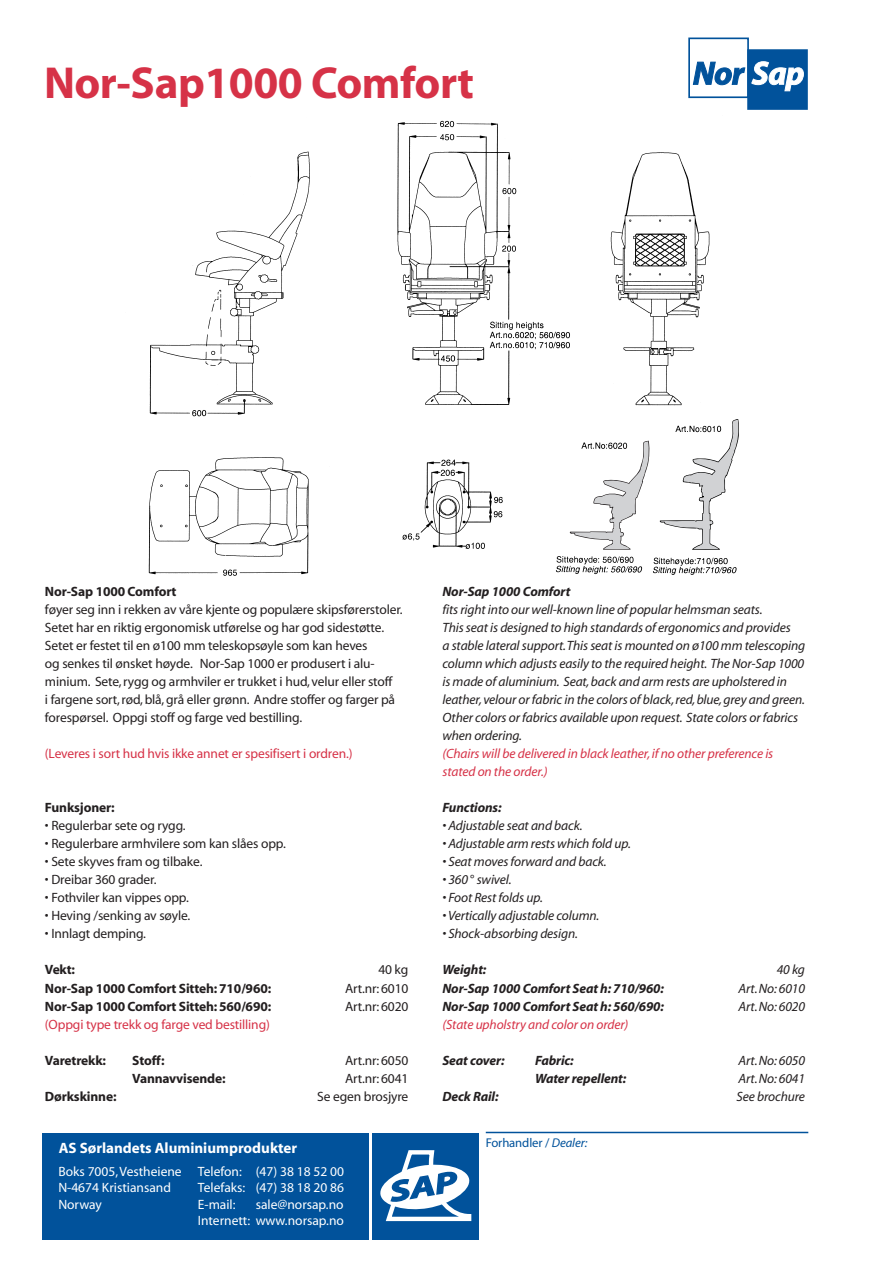
<style>
.page{position:relative;width:893px;height:1262px;background:#fff}
.page>*{position:absolute;margin:0;border:0;box-sizing:border-box;transform-origin:0 0}
.t1{font:700 45px "Myriad";letter-spacing:-.01em;color:#d63247}
.t2{font:700 15px "Myriad";color:#fff}
.t3{font:italic 13.5px/18px "Myriad";letter-spacing:-.01em;color:#231f20}
.t4{font:13.5px/18px "Myriad";letter-spacing:-.01em;color:#231f20}
.t5{font:700 13.5px "Myriad";letter-spacing:-.01em;color:#231f20}
.t6{font:italic 700 13.5px "Myriad";letter-spacing:-.01em;color:#231f20}
.t7{font:13.5px/16.2px "Myriad";color:#fff}
.t8{font:italic 13.5px/18px "Myriad";letter-spacing:-.01em;color:#d63247}
.t9{font:13.5px "Myriad";letter-spacing:-.01em;color:#d63247}
.t10{font:12.75px "Myriad";letter-spacing:-.01em;color:#01529b}
.s1{font-style:normal}
.s2{font-style:italic}
</style>
<div class="page">
<div style="left:688px;top:38px;width:61px;height:60px;border:2px solid #01529b"></div>
<div style="left:748px;top:50px;width:59px;height:59px;background:#01529b"></div>
<div style="left:747px;top:49px;width:60px;height:61px;border:2px solid #01529b"></div>
<svg style="left:692px;top:61px;width:53px;height:24px"></svg>
<svg style="left:751px;top:61px;width:53px;height:31px"></svg>
<div style="left:372px;top:1133px;width:106px;height:106px;background:#01529b"></div>
<div style="left:43px;top:1133px;width:326px;height:106px;background:#01529b"></div>
<svg style="left:380px;top:1150px;width:92px;height:72px"></svg>
<hr style="left:486px;top:1131px;width:322px;height:2px;background:#01529b">
<img style="left:148px;top:120px;width:591px;height:456px">
<svg style="left:659px;top:419px;width:79px;height:131px"></svg>
<svg style="left:570px;top:441px;width:79px;height:108px"></svg>
<h1 class="t1" style="left:44px;top:60px;width:431px">Nor-Sap1000 Comfort</h1>
<p class="t5" style="left:45px;top:585px;width:133px">Nor-Sap 1000 Comfort</p>
<p class="t4" style="left:45px;top:601px;width:359px">føyer seg inn i rekken av våre kjente og populære skipsførerstoler.<br>Setet har en riktig ergonomisk utførelse og har god sidestøtte.<br>Setet er festet til en ø100 mm teleskopsøyle som kan heves<br>og senkes til ønsket høyde. Nor-Sap 1000 er produsert i alu&shy;minium. Sete,rygg og armhviler er trukket i hud, velur eller stoff<br>i fargene sort,rød,blå,grå eller grønn. Andre stoffer og farger på forespørsel. Oppgi stoff og farge ved bestilling.</p>
<p class="t9" style="left:45px;top:747px;width:309px">(Leveres i sort hud hvis ikke annet er spesifisert i ordren.)</p>
<p class="t5" style="left:45px;top:801px;width:71px">Funksjoner:</p>
<p class="t4" style="left:45px;top:817px;width:142px">• Regulerbar sete og rygg.</p>
<p class="t4" style="left:45px;top:835px;width:242px">• Regulerbare armhvilere som kan slåes opp.</p>
<p class="t4" style="left:45px;top:853px;width:159px">• Sete skyves fram og tilbake.</p>
<p class="t4" style="left:45px;top:871px;width:113px">• Dreibar 360 grader.</p>
<p class="t4" style="left:45px;top:889px;width:145px">• Fothviler kan vippes opp.</p>
<p class="t4" style="left:45px;top:907px;width:147px">• Heving /senking av søyle.</p>
<p class="t4" style="left:45px;top:925px;width:103px">• Innlagt demping.</p>
<p class="t5" style="left:45px;top:963px;width:32px">Vekt:</p>
<p class="t4" style="left:378px;top:961px;width:32px">40 kg</p>
<p class="t5" style="left:45px;top:981px;width:228px">Nor-Sap 1000 Comfort Sitteh:710/960:</p>
<p class="t4" style="left:345px;top:979px;width:65px">Art.nr:6010</p>
<p class="t5" style="left:45px;top:999px;width:228px">Nor-Sap 1000 Comfort Sitteh:560/690:</p>
<p class="t4" style="left:345px;top:997px;width:65px">Art.nr:6020</p>
<p class="t9" style="left:45px;top:1017px;width:226px">(Oppgi type trekk og farge ved bestilling)</p>
<p class="t5" style="left:45px;top:1053px;width:63px">Varetrekk:</p>
<p class="t5" style="left:132px;top:1053px;width:34px">Stoff:</p>
<p class="t4" style="left:345px;top:1051px;width:65px">Art.nr:6050</p>
<p class="t5" style="left:132px;top:1071px;width:95px">Vannavvisende:</p>
<p class="t4" style="left:345px;top:1069px;width:65px">Art.nr:6041</p>
<p class="t5" style="left:45px;top:1089px;width:73px">Dørkskinne:</p>
<p class="t4" style="left:317px;top:1087px;width:93px">Se egen brosjyre</p>
<p class="t2" style="left:59px;top:1139px;width:240px">AS Sørlandets Aluminiumprodukter</p>
<p class="t7" style="left:58px;top:1164px;width:125px">Boks 7005,Vestheiene<br>N-4674 Kristiansand<br>Norway</p>
<p class="t7" style="left:198px;top:1164px;width:148px;text-align:justify">Telefon: (47) 38 18 52 00<br>Telefaks: (47) 38 18 20 86<br>E-mail:</p>
<p class="t7" style="left:198px;top:1196px;width:148px;text-align:right">sale@norsap.no<br>Internett: www.norsap.no</p>
<p class="t6" style="left:442px;top:585px;width:129px">Nor-Sap 1000 Comfort</p>
<p class="t3" style="left:442px;top:601px;width:364px">fits right into our well-known line of popular helmsman seats.<br>This seat is designed to high standards of ergonomics and provides<br>a stable lateral support.This seat is mounted on ø100 mm telescoping column which adjusts easily to the required height. The Nor-Sap 1000 is made of aluminium. Seat,back and arm rests are upholstered in leather,velour or fabric in the colors of black,red,blue,grey and green.<br>Other colors or fabrics available upon request. State colors or fabrics when ordering.</p>
<p class="t8" style="left:442px;top:745px;width:332px">(Chairs will be delivered in black leather,if no other preference is stated on the order.)</p>
<p class="t6" style="left:442px;top:801px;width:61px">Functions:</p>
<p class="t3" style="left:442px;top:817px;width:142px">• Adjustable seat and back.</p>
<p class="t3" style="left:442px;top:835px;width:190px">• Adjustable arm rests which fold up.</p>
<p class="t3" style="left:442px;top:853px;width:166px">• Seat moves forward and back.</p>
<p class="t3" style="left:442px;top:871px;width:71px">• 360 <span class="s1">°</span> swivel.</p>
<p class="t3" style="left:442px;top:889px;width:102px">• Foot Rest folds up.</p>
<p class="t3" style="left:442px;top:907px;width:158px">• Vertically adjustable column.</p>
<p class="t3" style="left:442px;top:925px;width:137px">• Shock-absorbing design.</p>
<p class="t6" style="left:442px;top:963px;width:45px">Weight:</p>
<p class="t3" style="left:776px;top:961px;width:30px">40 kg</p>
<p class="t6" style="left:442px;top:981px;width:223px">Nor-Sap 1000 Comfort Seat h: 710/960:</p>
<p class="t3" style="left:738px;top:979px;width:68px">Art.No: 6010</p>
<p class="t6" style="left:442px;top:999px;width:223px">Nor-Sap 1000 Comfort Seat h: 560/690:</p>
<p class="t3" style="left:738px;top:997px;width:68px">Art.No: 6020</p>
<p class="t8" style="left:442px;top:1015px;width:187px">(State upholstry and color on order)</p>
<p class="t6" style="left:442px;top:1053px;width:64px">Seat cover:</p>
<p class="t6" style="left:535px;top:1053px;width:40px">Fabric:</p>
<p class="t3" style="left:738px;top:1051px;width:68px">Art.No: 6050</p>
<p class="t6" style="left:535px;top:1071px;width:93px">Water repellent:</p>
<p class="t3" style="left:738px;top:1069px;width:68px">Art.No: 6041</p>
<p class="t6" style="left:442px;top:1089px;width:58px">Deck Rail:</p>
<p class="t3" style="left:736px;top:1087px;width:70px">See brochure</p>
<p class="t10" style="left:485px;top:1136px;width:103px">Forhandler / <span class="s2">Dealer:</span></p>
</div>
